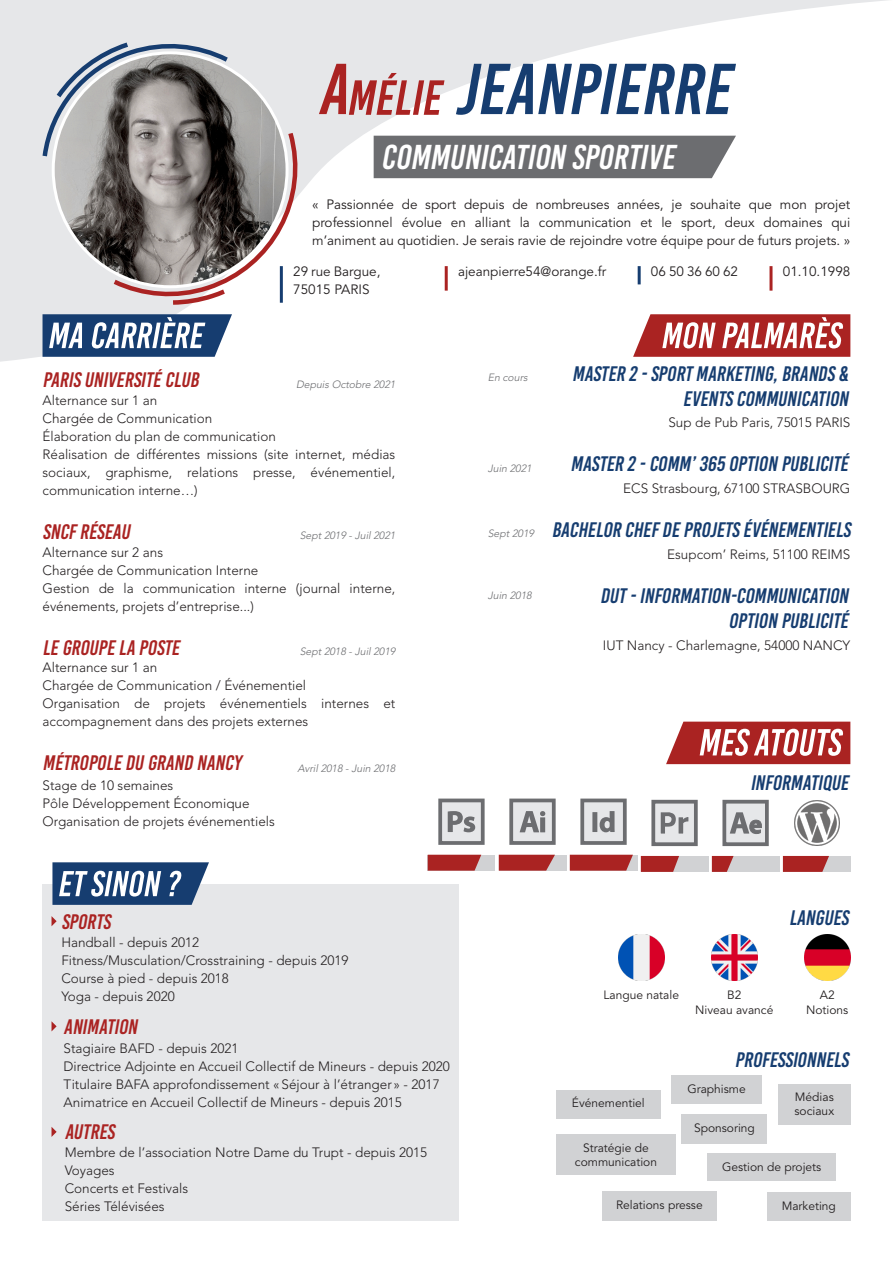
<style>
.page{position:relative;width:893px;height:1263px;background:#fff}
.page>*{position:absolute;margin:0;border:0;box-sizing:border-box;transform-origin:0 0}
.t1{font:italic 34.5px "Bebas Kai";color:#fff}
.t2{font:italic 21px/25.2px "Bebas Kai";color:#163d70;text-align:right}
.t3{font:italic 21px "Bebas Kai";color:#aa2322}
.t4{font:300 13.5px/18px "Avenir LT Std";color:#231f20}
.t5{font:13.5px/18px "Avenir LT Std";color:#231f20;text-align:justify}
.t6{font:12px/14.4px "Avenir LT Std";color:#231f20;text-align:center}
.t7{font:italic 300 10.5px "Avenir LT Std";color:#6c6d70}
.s1{font-family:"Avenir LT Std";font-weight:300;font-size:10.5px;color:#6c6d70}
</style>
<div class="page">
<svg style="left:0;top:0;width:888px;height:362px"></svg>
<div style="left:43px;top:884px;width:416px;height:336px;background:#e6e7e9"></div>
<svg style="left:43px;top:314px;width:189px;height:43px"></svg>
<svg style="left:456px;top:64px;width:280px;height:51px"></svg>
<svg style="left:319px;top:64px;width:125px;height:51px;background:#d1a0a1"></svg>
<div style="left:374px;top:136px;width:362px;height:42px;background:#6c6d70"></div>
<svg style="left:633px;top:314px;width:217px;height:43px"></svg>
<hr style="left:638px;top:266px;width:3px;height:18px;background:#163d70">
<hr style="left:445px;top:266px;width:3px;height:25px;background:#aa2322">
<hr style="left:770px;top:266px;width:3px;height:25px;background:#aa2322">
<svg style="left:40px;top:39px;width:269px;height:268px;background:#a5a1a1"></svg>
<svg style="left:666px;top:722px;width:184px;height:42px"></svg>
<div style="left:580px;top:799px;width:47px;height:46px;background:#e6e7e9;border:4px solid #6c6d70"></div>
<div style="left:592px;top:812px;width:5px;height:20px;background:#6c6d70"></div>
<svg style="left:600px;top:811px;width:15px;height:21px"></svg>
<div style="left:570px;top:855px;width:67px;height:16px;background:#d1d2d4"></div>
<svg style="left:570px;top:855px;width:63px;height:16px"></svg>
<div style="left:438px;top:799px;width:47px;height:46px;background:#e6e7e9;border:4px solid #6c6d70"></div>
<svg style="left:448px;top:811px;width:27px;height:21px"></svg>
<div style="left:428px;top:855px;width:67px;height:16px;background:#d1d2d4"></div>
<svg style="left:428px;top:855px;width:53px;height:16px"></svg>
<div style="left:509px;top:799px;width:47px;height:46px;background:#e6e7e9;border:4px solid #6c6d70"></div>
<svg style="left:520px;top:811px;width:25px;height:21px"></svg>
<div style="left:499px;top:855px;width:67px;height:16px;background:#d1d2d4"></div>
<svg style="left:499px;top:855px;width:56px;height:16px"></svg>
<div style="left:651px;top:800px;width:47px;height:46px;background:#e6e7e9;border:4px solid #6c6d70"></div>
<svg style="left:661px;top:812px;width:27px;height:22px"></svg>
<div style="left:641px;top:856px;width:67px;height:16px;background:#d1d2d4"></div>
<svg style="left:641px;top:856px;width:38px;height:16px"></svg>
<div style="left:722px;top:800px;width:47px;height:46px;background:#e6e7e9;border:4px solid #6c6d70"></div>
<svg style="left:730px;top:812px;width:32px;height:22px"></svg>
<div style="left:712px;top:856px;width:67px;height:16px;background:#d1d2d4"></div>
<svg style="left:712px;top:856px;width:22px;height:16px"></svg>
<img style="left:794px;top:800px;width:45px;height:45px">
<div style="left:783px;top:856px;width:67px;height:16px;background:#d1d2d4"></div>
<svg style="left:783px;top:856px;width:46px;height:16px"></svg>
<img style="left:618px;top:934px;width:46px;height:46px">
<img style="left:711px;top:934px;width:46px;height:46px">
<img style="left:804px;top:934px;width:46px;height:46px">
<div style="left:707px;top:1154px;width:129px;height:27px;background:#d1d2d4"></div>
<div style="left:671px;top:1076px;width:91px;height:28px;background:#d1d2d4"></div>
<div style="left:556px;top:1134px;width:120px;height:41px;background:#d1d2d4"></div>
<div style="left:767px;top:1192px;width:83px;height:28px;background:#d1d2d4"></div>
<div style="left:778px;top:1084px;width:72px;height:40px;background:#d1d2d4"></div>
<div style="left:602px;top:1191px;width:115px;height:29px;background:#d1d2d4"></div>
<div style="left:682px;top:1114px;width:85px;height:29px;background:#d1d2d4"></div>
<div style="left:556px;top:1089px;width:104px;height:29px;background:#d1d2d4"></div>
<svg style="left:52px;top:862px;width:157px;height:43px;background:#536f95"></svg>
<svg style="left:52px;top:916px;width:5px;height:10px"></svg>
<svg style="left:52px;top:1127px;width:5px;height:10px"></svg>
<svg style="left:52px;top:1022px;width:5px;height:9px"></svg>
<h1 class="t1" style="left:381px;top:144px;width:301px">COMMUNICATION SPORTIVE</h1>
<p class="t5" style="left:312px;top:197px;width:540px">« Passionnée de sport depuis de nombreuses années, je souhaite que mon projet professionnel évolue en alliant la communication et le sport, deux domaines qui m’animent au quotidien. Je serais ravie de rejoindre votre équipe pour de futurs projets. »</p>
<p class="t5" style="left:293px;top:264px;width:89px">29 rue Bargue,<br>75015 PARIS</p>
<p class="t5" style="left:458px;top:264px;width:150px">ajeanpierre54@orange.fr</p>
<p class="t5" style="left:651px;top:264px;width:89px">06 50 36 60 62</p>
<p class="t5" style="left:783px;top:264px;width:69px">01.10.1998</p>
<h2 class="t3" style="left:43px;top:371px;width:161px">PARIS UNIVERSITÉ CLUB</h2>
<p class="t4" style="left:43px;top:393px;width:354px">Alternance sur 1 an<br>Chargée de Communication<br>Élaboration du plan de communication<br>Réalisation de différentes missions (site internet, médias sociaux, graphisme, relations presse, événementiel, communication interne…)</p>
<p class="t7" style="left:296px;top:380px;width:103px">Depuis Octobre 2021</p>
<h2 class="t3" style="left:43px;top:524px;width:92px">SNCF RÉSEAU</h2>
<p class="t4" style="left:43px;top:544px;width:354px">Alternance sur 2 ans<br>Chargée de Communication Interne<br>Gestion de la communication interne (journal interne, événements, projets d’entreprise...)</p>
<p class="t7" style="left:300px;top:531px;width:99px">Sept 2019 - Juil 2021</p>
<h2 class="t3" style="left:43px;top:639px;width:142px">LE GROUPE LA POSTE</h2>
<p class="t7" style="left:300px;top:647px;width:99px">Sept 2018 - Juil 2019</p>
<p class="t4" style="left:43px;top:660px;width:354px">Alternance sur 1 an<br>Chargée de Communication / Événementiel<br>Organisation de projets événementiels internes et accompagnement dans des projets externes</p>
<h2 class="t3" style="left:43px;top:755px;width:200px">MÉTROPOLE DU GRAND NANCY</h2>
<p class="t4" style="left:43px;top:777px;width:234px">Stage de 10 semaines<br>Pôle Développement Économique<br>Organisation de projets événementiels</p>
<p class="t7" style="left:298px;top:764px;width:101px">Avril 2018 - Juin 2018</p>
<h2 class="t3" style="left:61px;top:913px;width:54px">SPORTS</h2>
<p class="t4" style="left:61px;top:934px;width:289px">Handball - depuis 2012<br>Fitness/Musculation/Crosstraining - depuis 2019<br>Course à pied - depuis 2018<br>Yoga - depuis 2020</p>
<h2 class="t3" style="left:64px;top:1018px;width:79px">ANIMATION</h2>
<p class="t4" style="left:64px;top:1040px;width:388px">Stagiaire BAFD - depuis 2021<br>Directrice Adjointe en Accueil Collectif de Mineurs - depuis 2020<br>Titulaire BAFA approfondissement « Séjour à l’étranger » - 2017<br>Animatrice en Accueil Collectif de Mineurs - depuis 2015</p>
<h2 class="t3" style="left:65px;top:1123px;width:55px">AUTRES</h2>
<p class="t4" style="left:65px;top:1145px;width:364px">Membre de l’association Notre Dame du Trupt - depuis 2015<br>Voyages<br>Concerts et Festivals<br>Séries Télévisées</p>
<p class="t7" style="left:488px;top:373px;width:43px">En cours</p>
<p class="t7" style="left:488px;top:464px;width:47px">Juin 2021</p>
<h2 class="t2" style="left:572px;top:363px;width:281px">MASTER 2 - SPORT MARKETING, BRANDS &amp;<br>EVENTS COMMUNICATION</h2>
<p class="t4" style="left:668px;top:415px;width:183px">Sup de Pub Paris, 75015 PARIS</p>
<h2 class="t2" style="left:571px;top:454px;width:283px">MASTER 2 - COMM’ 365 OPTION PUBLICITÉ</h2>
<p class="t4" style="left:623px;top:480px;width:229px">ECS Strasbourg, 67100 STRASBOURG</p>
<h2 class="t2" style="left:488px;top:519px;width:368px"><span class="s1">Sept 2019</span> BACHELOR CHEF DE PROJETS ÉVÉNEMENTIELS</h2>
<p class="t4" style="left:667px;top:546px;width:185px">Esupcom’ Reims, 51100 REIMS</p>
<p class="t7" style="left:488px;top:591px;width:47px">Juin 2018</p>
<h2 class="t2" style="left:600px;top:585px;width:253px">DUT - INFORMATION-COMMUNICATION<br>OPTION PUBLICITÉ</h2>
<p class="t4" style="left:603px;top:637px;width:249px">IUT Nancy - Charlemagne, 54000 NANCY</p>
<h2 class="t2" style="left:750px;top:772px;width:103px">INFORMATIQUE</h2>
<h2 class="t2" style="left:789px;top:907px;width:64px">LANGUES</h2>
<p class="t6" style="left:603px;top:989px;width:77px">Langue natale</p>
<p class="t6" style="left:695px;top:989px;width:80px">B2<br>Niveau avancé</p>
<p class="t6" style="left:806px;top:989px;width:44px">A2<br>Notions</p>
<h2 class="t2" style="left:735px;top:1049px;width:119px">PROFESSIONNELS</h2>
<p class="t6" style="left:572px;top:1097px;width:74px">Événementiel</p>
<p class="t6" style="left:575px;top:1142px;width:84px;line-height:13.5px">Stratégie de communication</p>
<p class="t6" style="left:687px;top:1083px;width:60px">Graphisme</p>
<p class="t6" style="left:694px;top:1121px;width:62px">Sponsoring</p>
<p class="t6" style="left:795px;top:1091px;width:41px;line-height:13.5px;text-align:left">Médias sociaux</p>
<p class="t6" style="left:722px;top:1161px;width:101px">Gestion de projets</p>
<p class="t6" style="left:616px;top:1198px;width:88px">Relations presse</p>
<p class="t6" style="left:782px;top:1199px;width:56px">Marketing</p>
</div>
